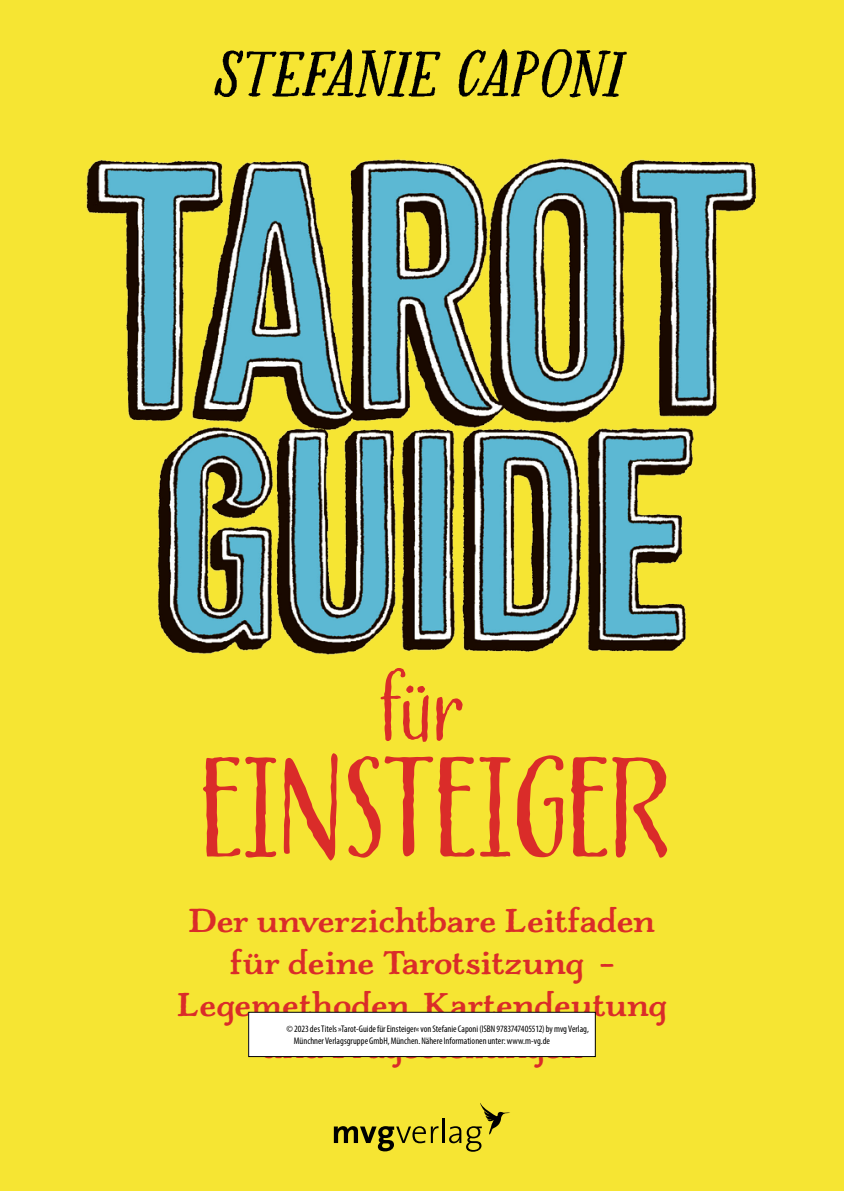
<style>
.page{position:relative;width:844px;height:1191px;background:#fff}
.page>*{position:absolute;margin:0;border:0;box-sizing:border-box;transform-origin:0 0}
.t1{font:141.4px "Buckley";letter-spacing:-.02em;color:#da2c29}
.t2{font:101.85px "Buckley";color:#da2c29}
.t3{font:700 35px/42px "Charcuterie Serif";color:#da2c29;text-align:center}
.t4{font:condensed 9.62px/11.5px "Myriad Pro";color:#000}
</style>
<div class="page">
<div style="left:0;top:0;width:843px;height:1191px;background:#f6e533"></div>
<img style="left:86px;top:158px;width:671px;height:497px">
<svg style="left:334px;top:1126px;width:104px;height:25px"></svg>
<hr style="left:442px;top:1118px;width:2px;height:25px;background:#000">
<svg style="left:449px;top:1103px;width:61px;height:48px"></svg>
<img style="left:214px;top:49px;width:413px;height:49px">
<div style="left:248px;top:1012px;width:347px;height:44px;background:#fff"></div>
<div style="left:248px;top:1011px;width:347px;height:46px;border:1px solid #000"></div>
<p class="t2" style="left:378px;top:647px;width:87px">für</p>
<p class="t1" style="left:198px;top:728px;width:474px">EINSTEIGER</p>
<p class="t3" style="left:177px;top:899px;width:491px">Der unverzichtbare Leitfaden für deine Tarotsitzung –<br>Legemethoden, Kartendeutung und Fragestellungen</p>
<p class="t4" style="left:294px;top:1023px;width:296px;text-indent:-7px">© 2023 des Titels »Tarot-Guide für Einsteiger« von Stefanie Caponi (ISBN 9783747405512) by mvg Verlag,<br>Münchner Verlagsgruppe GmbH, München. Nähere Informationen unter: www.m-vg.de</p>
</div>
